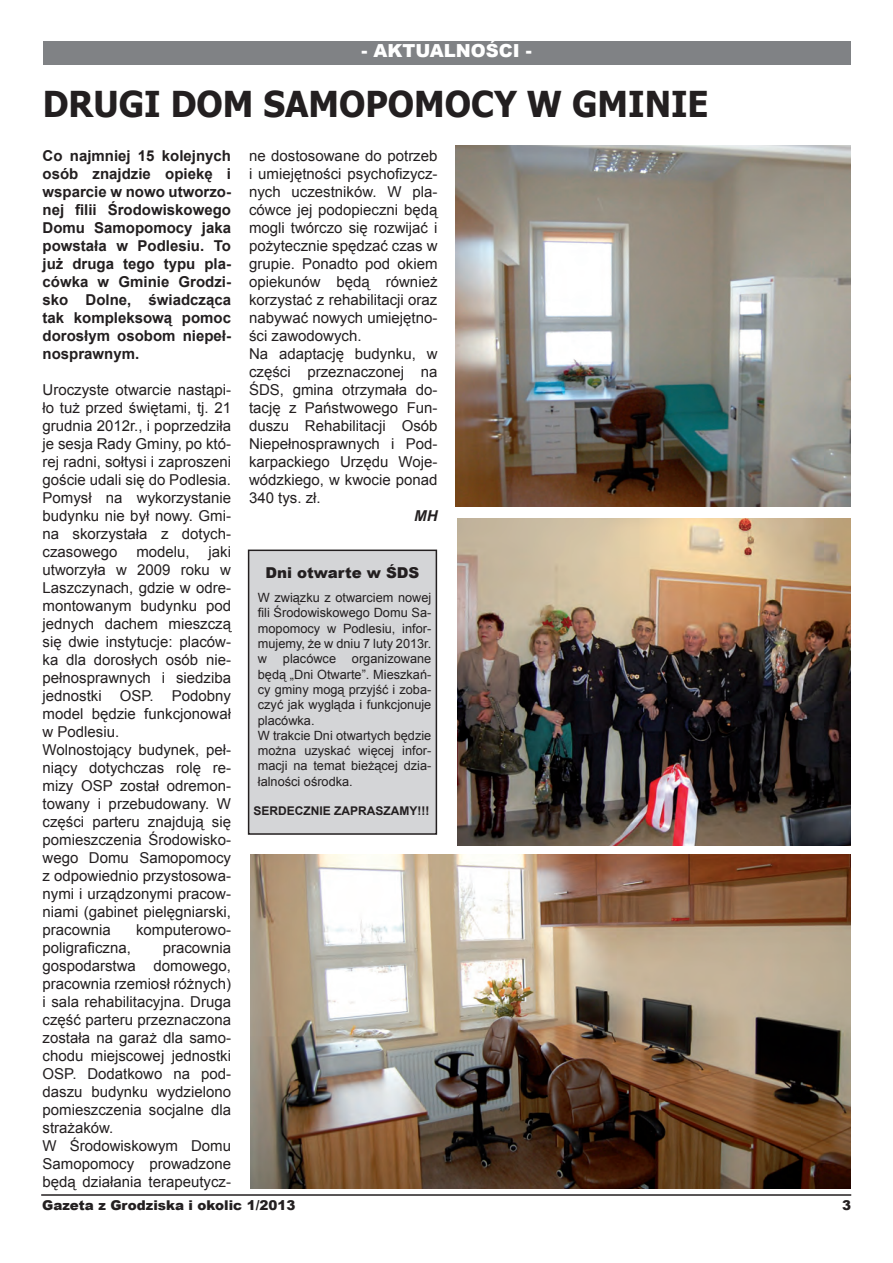
<style>
.page{position:relative;width:893px;height:1263px;background:#fff}
.page>*{position:absolute;margin:0;border:0;box-sizing:border-box;transform-origin:0 0}
.Normalny__Web{font:700 35.7px "Tahoma";color:#231f20;scale:.96 1}
.t1{font:900 18px "Arial";color:#fff}
.Normalny__Web-2{font:15px/18px "Arial";color:#231f20;text-align:justify}
.Normalny__Web-3{font:700 15px/18px "Arial";color:#231f20;text-align:justify}
.Normalny__Web-4{font:900 15px "Arial";color:#231f20}
.Normalny__Web-5{font:italic 700 15px "Arial";color:#231f20}
.t2{font:900 13.5px "Arial";color:#231f20}
.Normalny__Web-6{font:12.75px/15.3px "Arial";color:#231f20;text-align:justify}
.Normalny__Web-7{font:700 12px "Arial";color:#231f20}
</style>
<div class="page">
<div style="left:43px;top:42px;width:807px;height:23px;background:#808285"></div>
<hr style="left:41px;top:1194px;width:810px;height:2px;background:#231f20">
<img style="left:457px;top:519px;width:393px;height:327px">
<img style="left:250px;top:854px;width:600px;height:334px">
<img style="left:456px;top:146px;width:394px;height:361px">
<div style="left:249px;top:550px;width:187px;height:284px;background:#d4d5d7"></div>
<div style="left:248px;top:549px;width:189px;height:286px;border:2px solid #231f20"></div>
<p class="t1" style="left:361px;top:38px;width:172px">- AKTUALNOŚCI -</p>
<p class="Normalny__Web" style="left:43px;top:79px;width:695px">DRUGI DOM SAMOPOMOCY W GMINIE</p>
<p class="Normalny__Web-3" style="left:43px;top:147px;width:190px">Co najmniej 15 kolejnych osób znajdzie opiekę i wsparcie w nowo utworzo&shy;nej filii Środowiskowego Domu Samopomocy jaka powstała w Podlesiu. To już druga tego typu pla&shy;cówka w Gminie Grodzi&shy;sko Dolne, świadcząca tak kompleksową pomoc dorosłym osobom niepeł&shy;nosprawnym.</p>
<p class="Normalny__Web-2" style="left:43px;top:381px;width:190px">Uroczyste otwarcie nastąpi&shy;ło tuż przed świętami, tj. 21 grudnia 2012r., i poprzedziła je sesja Rady Gminy, po któ&shy;rej radni, sołtysi i zaproszeni goście udali się do Podlesia.</p>
<p class="Normalny__Web-2" style="left:43px;top:489px;width:190px">Pomysł na wykorzystanie budynku nie był nowy. Gmi&shy;na skorzystała z dotych&shy;czasowego</p>
<p class="Normalny__Web-2" style="left:43px;top:543px;width:190px;text-indent:166px">jaki utworzyła w 2009 roku w Laszczynach, gdzie w odre&shy;montowanym budynku pod jednych dachem mieszczą się dwie instytucje: placów&shy;ka dla dorosłych osób nie&shy;pełnosprawnych i siedziba jednostki OSP. Podobny model będzie funkcjonował w Podlesiu.</p>
<p class="Normalny__Web-2" style="left:43px;top:741px;width:190px">Wolnostojący budynek, peł&shy;niący dotychczas rolę re&shy;mizy OSP został odremon&shy;towany i przebudowany. W części parteru znajdują się pomieszczenia Środowisko&shy;wego Domu Samopomocy z odpowiednio przystosowa&shy;nymi i urządzonymi pracow&shy;niami (gabinet pielęgniarski, pracownia</p>
<p class="Normalny__Web-2" style="left:136px;top:543px;width:55px">modelu,</p>
<p class="Normalny__Web-2" style="left:136px;top:921px;width:97px">komputerowo-</p>
<p class="Normalny__Web-2" style="left:43px;top:939px;width:90px">poligraficzna,</p>
<p class="Normalny__Web-2" style="left:43px;top:939px;width:190px;text-indent:120px">pracownia gospodarstwa domowego, pracownia rzemiosł różnych) i sala rehabilitacyjna. Druga część parteru przeznaczona została na garaż dla samo&shy;chodu miejscowej jednostki OSP. Dodatkowo na pod&shy;daszu budynku wydzielono pomieszczenia socjalne dla strażaków.</p>
<p class="Normalny__Web-2" style="left:43px;top:1137px;width:190px">W Środowiskowym Domu Samopomocy prowadzone będą działania terapeutycz-</p>
<p class="Normalny__Web-2" style="left:249px;top:147px;width:190px">ne dostosowane do potrzeb i umiejętności psychofizycz&shy;nych uczestników. W pla&shy;cówce jej podopieczni będą mogli twórczo się rozwijać i pożytecznie spędzać czas w grupie. Ponadto pod okiem opiekunów będą również korzystać z rehabilitacji oraz nabywać nowych umiejętno&shy;ści zawodowych.</p>
<p class="Normalny__Web-2" style="left:249px;top:345px;width:190px">Na adaptację budynku, w części przeznaczonej na ŚDS, gmina otrzymała do&shy;tację z Państwowego Fun&shy;duszu Rehabilitacji Osób Niepełnosprawnych i Pod&shy;karpackiego Urzędu Woje&shy;wódzkiego, w kwocie ponad 340 tys. zł.</p>
<p class="Normalny__Web-5" style="left:414px;top:506px;width:25px">MH</p>
<p class="Normalny__Web-4" style="left:266px;top:562px;width:155px">Dni otwarte w ŚDS</p>
<p class="Normalny__Web-6" style="left:258px;top:590px;width:175px">W związku z otwarciem nowej fili Środowiskowego Domu Sa&shy;mopomocy w Podlesiu, infor&shy;mujemy, że w dniu 7 luty 2013r. w placówce organizowane będą „Dni Otwarte”. Mieszkań&shy;cy gminy mogą przyjść i zoba&shy;czyć jak wygląda i funkcjonuje placówka.</p>
<p class="Normalny__Web-6" style="left:258px;top:728px;width:175px">W trakcie Dni otwartych będzie można uzyskać więcej infor&shy;macji na temat bieżącej dzia&shy;łalności ośrodka.</p>
<p class="Normalny__Web-7" style="left:254px;top:802px;width:177px">SERDECZNIE ZAPRASZAMY!!!</p>
<p class="t2" style="left:42px;top:1196px;width:255px">Gazeta z Grodziska i okolic 1/2013</p>
<p class="t2" style="left:842px;top:1195px;width:11px">3</p>
</div>
